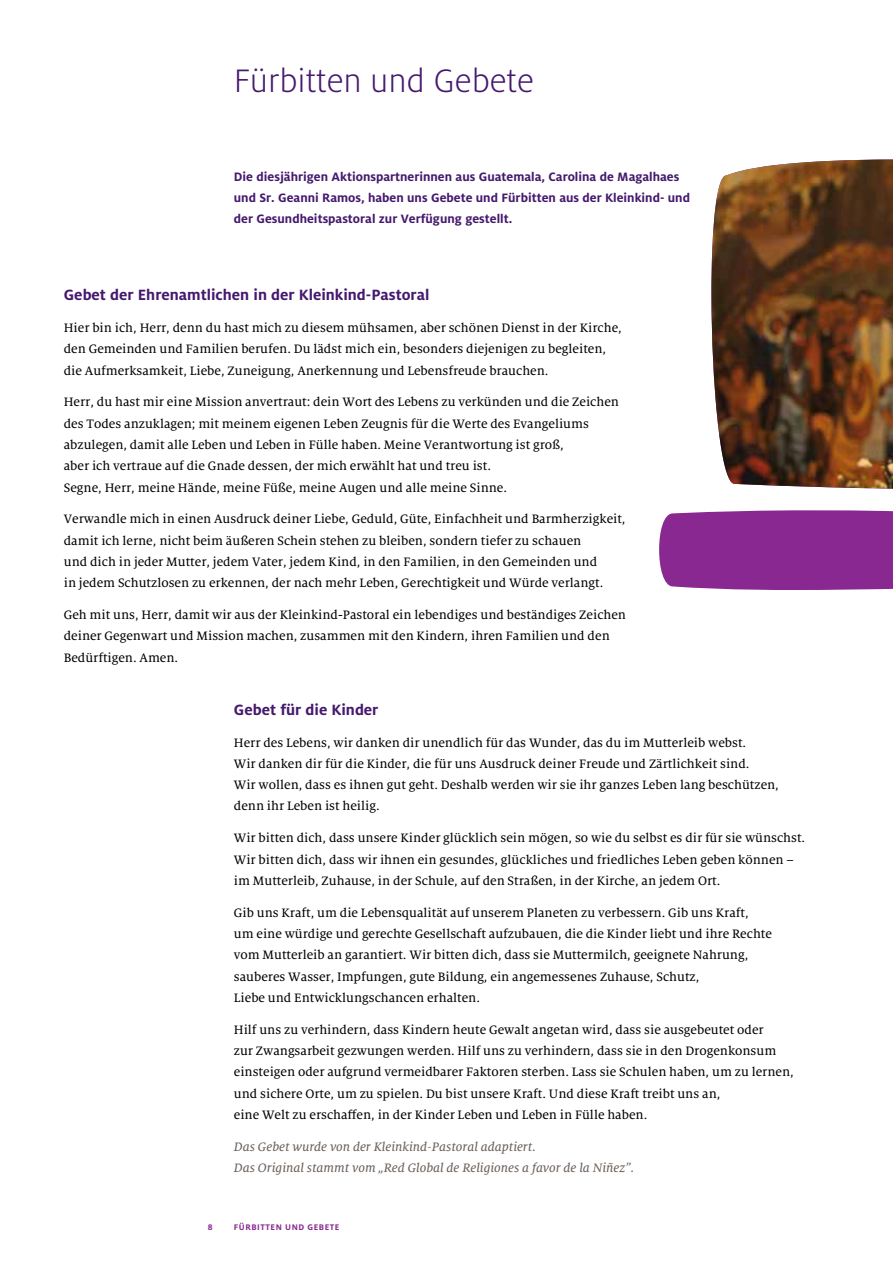
<style>
.page{position:relative;width:893px;height:1263px;background:#fff}
.page>*{position:absolute;margin:0;border:0;box-sizing:border-box;transform-origin:0 0}
.t1{font:300 36px "Milo OT";color:#45196e}
.t2{font:700 16.5px "Milo OT";color:#45196e}
.t3{font:13.5px/21.3px "Milo Serif OT Text";color:#000}
.t4{font:700 13.5px/21.3px "Milo OT";color:#45196e}
.t5{font:13.5px/21.3px "Milo Serif OT Text Ita";color:#6a5f58}
.t6{font:700 9px "Milo OT";letter-spacing:.06em;color:#892890}
</style>
<div class="page">
<img style="left:711px;top:159px;width:182px;height:330px">
<div style="left:659px;top:510px;width:234px;height:80px;background:#892890"></div>
<h1 class="t1" style="left:234px;top:62px;width:301px">Fürbitten und Gebete</h1>
<p class="t4" style="left:234px;top:166px;width:458px">Die diesjährigen Aktionspartnerinnen aus Guatemala, Carolina de Magalhaes und Sr. Geanni Ramos, haben uns Gebete und Fürbitten aus der Kleinkind- und der Gesundheitspastoral zur Verfügung gestellt.</p>
<p class="t2" style="left:64px;top:286px;width:367px">Gebet der Ehrenamtlichen in der Kleinkind-Pastoral</p>
<p class="t3" style="left:64px;top:317px;width:560px">Hier bin ich, Herr, denn du hast mich zu diesem mühsamen, aber schönen Dienst in der Kirche, den Gemeinden und Familien berufen. Du lädst mich ein, besonders diejenigen zu begleiten, die Aufmerksamkeit, Liebe, Zuneigung, Anerkennung und Lebensfreude brauchen.</p>
<p class="t3" style="left:64px;top:392px;width:557px">Herr, du hast mir eine Mission anvertraut: dein Wort des Lebens zu verkünden und die Zeichen des Todes anzuklagen; mit meinem eigenen Leben Zeugnis für die Werte des Evangeliums abzulegen, damit alle Leben und Leben in Fülle haben. Meine Verantwortung ist groß,<br>aber ich vertraue auf die Gnade dessen, der mich erwählt hat und treu ist.<br>Segne, Herr, meine Hände, meine Füße, meine Augen und alle meine Sinne.</p>
<p class="t3" style="left:64px;top:509px;width:563px">Verwandle mich in einen Ausdruck deiner Liebe, Geduld, Güte, Einfachheit und Barmherzigkeit, damit ich lerne, nicht beim äußeren Schein stehen zu bleiben, sondern tiefer zu schauen<br>und dich in jeder Mutter, jedem Vater, jedem Kind, in den Familien, in den Gemeinden und<br>in jedem Schutzlosen zu erkennen, der nach mehr Leben, Gerechtigkeit und Würde verlangt.</p>
<p class="t3" style="left:64px;top:604px;width:564px">Geh mit uns, Herr, damit wir aus der Kleinkind-Pastoral ein lebendiges und beständiges Zeichen deiner Gegenwart und Mission machen, zusammen mit den Kindern, ihren Familien und den<br>Bedürftigen. Amen.</p>
<p class="t2" style="left:234px;top:700px;width:146px">Gebet für die Kinder</p>
<p class="t3" style="left:234px;top:732px;width:547px">Herr des Lebens, wir danken dir unendlich für das Wunder, das du im Mutterleib webst.<br>Wir danken dir für die Kinder, die für uns Ausdruck deiner Freude und Zärtlichkeit sind.<br>Wir wollen, dass es ihnen gut geht. Deshalb werden wir sie ihr ganzes Leben lang beschützen, denn ihr Leben ist heilig.</p>
<p class="t3" style="left:234px;top:828px;width:573px">Wir bitten dich, dass unsere Kinder glücklich sein mögen, so wie du selbst es dir für sie wünschst.<br>Wir bitten dich, dass wir ihnen ein gesundes, glückliches und friedliches Leben geben können – im Mutterleib, Zuhause, in der Schule, auf den Straßen, in der Kirche, an jedem Ort.</p>
<p class="t3" style="left:234px;top:902px;width:540px">Gib uns Kraft, um die Lebensqualität auf unserem Planeten zu verbessern. Gib uns Kraft,<br>um eine würdige und gerechte Gesellschaft aufzubauen, die die Kinder liebt und ihre Rechte vom Mutterleib an garantiert. Wir bitten dich, dass sie Muttermilch, geeignete Nahrung, sauberes Wasser, Impfungen, gute Bildung, ein angemessenes Zuhause, Schutz,<br>Liebe und Entwicklungschancen erhalten.</p>
<p class="t3" style="left:234px;top:1019px;width:561px">Hilf uns zu verhindern, dass Kindern heute Gewalt angetan wird, dass sie ausgebeutet oder<br>zur Zwangsarbeit gezwungen werden. Hilf uns zu verhindern, dass sie in den Drogenkonsum einsteigen oder aufgrund vermeidbarer Faktoren sterben. Lass sie Schulen haben, um zu lernen, und sichere Orte, um zu spielen. Du bist unsere Kraft. Und diese Kraft treibt uns an,<br>eine Welt zu erschaffen, in der Kinder Leben und Leben in Fülle haben.</p>
<p class="t5" style="left:234px;top:1136px;width:402px">Das Gebet wurde von der Kleinkind-Pastoral adaptiert.<br>Das Original stammt vom „Red Global de Religiones a favor de la Niñez”.</p>
<p class="t6" style="left:208px;top:1222px;width:6px">8</p>
<p class="t6" style="left:234px;top:1222px;width:107px">FÜRBITTEN UND GEBETE</p>
</div>
